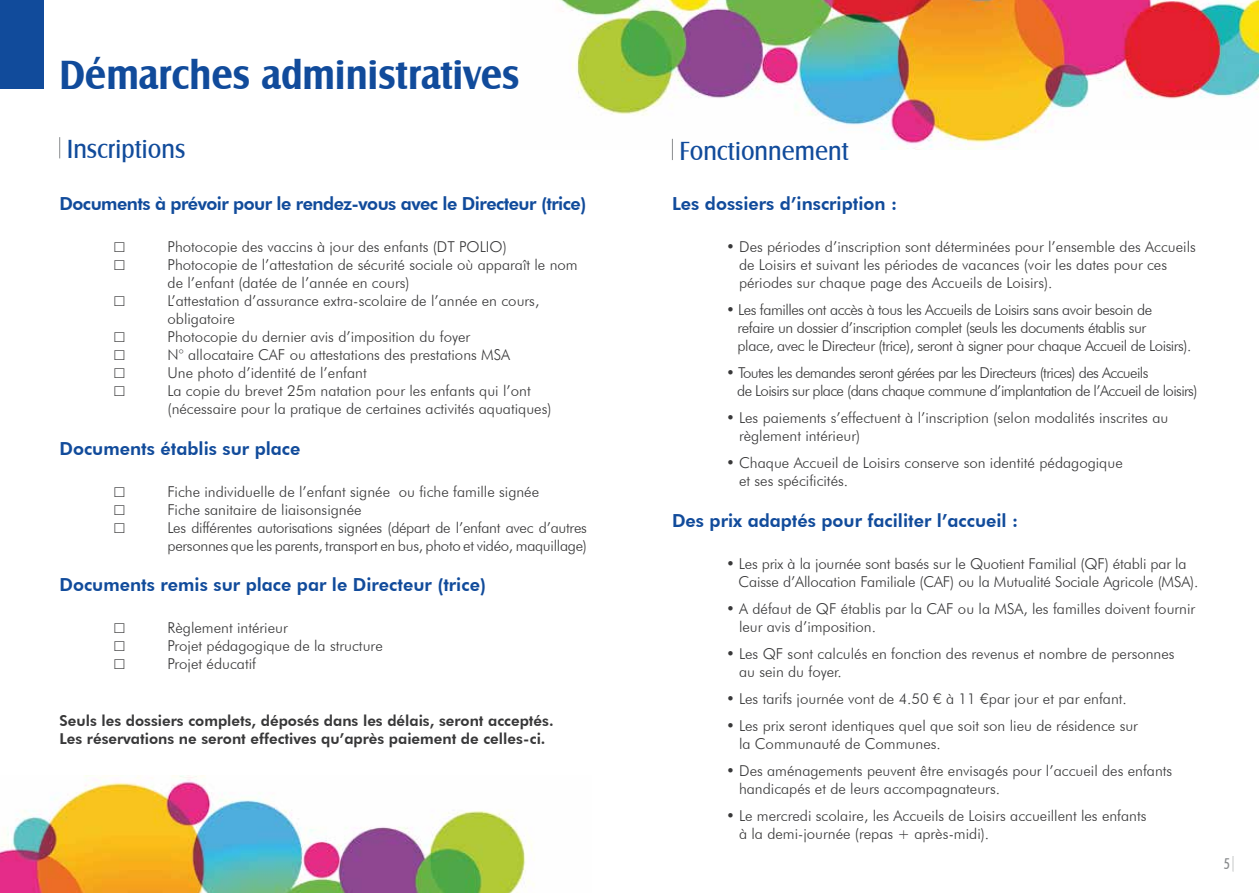
<style>
.page{position:relative;width:1259px;height:893px;background:#fff}
.page>*{position:absolute;margin:0;border:0;box-sizing:border-box;transform-origin:0 0}
.t1{font:700 42px "Castle T";color:#114b9b;scale:.9 1}
.t2{font:27px "Castle T";color:#114b9b;scale:.9 1}
.t3{font:800 18px "Futura BT";color:#114b9b}
.t4{font:800 18px "Futura BT";letter-spacing:-.03em;color:#114b9b}
.t5{font:300 15px/18px "Futura BT";color:#383839}
.t6{font:300 15px/18px "Futura BT";letter-spacing:-.02em;color:#383839}
.t7{font:300 15px/18px "Futura BT";letter-spacing:-.03em;color:#383839}
.t8{font:300 15px/18px "Futura BT";letter-spacing:-.04em;color:#383839}
.t9{font:800 15px/18px "Futura BT";color:#383839}
.t10{font:500 condensed 15px "Futura BT";color:#8a8c8e}
</style>
<div class="page">
<img style="left:0;top:775px;width:534px;height:118px">
<img style="left:560px;top:0;width:699px;height:150px">
<div style="left:0;top:0;width:44px;height:88px;background:#114b9b"></div>
<svg style="left:1232px;top:856px;width:1px;height:15px"></svg>
<svg style="left:59px;top:137px;width:1px;height:21px"></svg>
<svg style="left:672px;top:139px;width:1px;height:21px"></svg>
<h1 class="t1" style="left:59px;top:51px;width:512px">Démarches administratives</h1>
<h2 class="t2" style="left:67px;top:134px;width:133px">Inscriptions</h2>
<h2 class="t2" style="left:679px;top:136px;width:190px">Fonctionnement</h2>
<p class="t4" style="left:60px;top:193px;width:528px">Documents à prévoir pour le rendez-vous avec le Directeur (trice)</p>
<p class="t5" style="left:168px;top:238px;width:412px">Photocopie des vaccins à jour des enfants (DT POLIO)<br>Photocopie de l’attestation de sécurité sociale où apparaît le nom de l’enfant (datée de l’année en cours)<br>L’attestation d’assurance extra-scolaire de l’année en cours, obligatoire<br>Photocopie du dernier avis d’imposition du foyer<br>N ° allocataire CAF ou attestations des prestations MSA<br>Une photo d’identité de l’enfant<br>La copie du brevet 25m natation pour les enfants qui l’ont (nécessaire pour la pratique de certaines activités aquatiques)</p>
<p class="t3" style="left:60px;top:438px;width:242px">Documents établis sur place</p>
<p class="t6" style="left:168px;top:482px;width:421px">Fiche individuelle de l’enfant signée ou fiche famille signée<br>Fiche sanitaire de liaisonsignée<br>Les différentes autorisations signées (départ de l’enfant avec d’autres personnes que les parents, transport en bus, photo et vidéo, maquillage)</p>
<p class="t3" style="left:60px;top:574px;width:428px">Documents remis sur place par le Directeur (trice)</p>
<p class="t5" style="left:168px;top:619px;width:217px">Règlement intérieur<br>Projet pédagogique de la structure<br>Projet éducatif</p>
<p class="t9" style="left:60px;top:712px;width:495px">Seuls les dossiers complets, déposés dans les délais, seront acceptés.<br>Les réservations ne seront effectives qu’après paiement de celles-ci.</p>
<p class="t3" style="left:672px;top:193px;width:227px">Les dossiers d’inscription :</p>
<p class="t5" style="left:739px;top:238px;width:458px;text-indent:-13px">• Des périodes d’inscription sont déterminées pour l’ensemble des Accueils de Loisirs et suivant les périodes de vacances (voir les dates pour ces périodes sur chaque page des Accueils de Loisirs).</p>
<p class="t7" style="left:737px;top:301px;width:455px;text-indent:-12px">• Les familles ont accès à tous les Accueils de Loisirs sans avoir besoin de refaire un dossier d’inscription complet (seuls les documents établis sur<br>place, avec le Directeur (trice), seront à signer pour chaque Accueil de Loisirs).</p>
<p class="t8" style="left:737px;top:364px;width:462px;text-indent:-11px">• Toutes les demandes seront gérées par les Directeurs (trices) des Accueils<br>de Loisirs sur place (dans chaque commune d’implantation de l’Accueil de loisirs)</p>
<p class="t5" style="left:739px;top:409px;width:431px;text-indent:-13px">• Les paiements s’effectuent à l’inscription (selon modalités inscrites au règlement intérieur)</p>
<p class="t5" style="left:739px;top:454px;width:385px;text-indent:-13px">• Chaque Accueil de Loisirs conserve son identité pédagogique et ses spécificités.</p>
<p class="t3" style="left:672px;top:510px;width:348px">Des prix adaptés pour faciliter l’accueil :</p>
<p class="t5" style="left:738px;top:554px;width:461px;text-indent:-13px">• Les prix à la journée sont basés sur le Quotient Familial (QF) établi par la<br>Caisse d’Allocation Familiale (CAF) ou la Mutualité Sociale Agricole (MSA).</p>
<p class="t5" style="left:739px;top:599px;width:458px;text-indent:-13px">• A défaut de QF établis par la CAF ou la MSA, les familles doivent fournir leur avis d’imposition.</p>
<p class="t5" style="left:739px;top:644px;width:437px;text-indent:-13px">• Les QF sont calculés en fonction des revenus et nombre de personnes au sein du foyer.</p>
<p class="t5" style="left:726px;top:689px;width:402px">• Les tarifs journée vont de 4.50 € à 11 €par jour et par enfant.</p>
<p class="t5" style="left:739px;top:716px;width:400px;text-indent:-13px">• Les prix seront identiques quel que soit son lieu de résidence sur la Communauté de Communes.</p>
<p class="t5" style="left:739px;top:761px;width:435px;text-indent:-13px">• Des aménagements peuvent être envisagés pour l’accueil des enfants handicapés et de leurs accompagnateurs.</p>
<p class="t5" style="left:739px;top:806px;width:409px;text-indent:-13px">• Le mercredi scolaire, les Accueils de Loisirs accueillent les enfants à la demi-journée (repas + après-midi).</p>
<p class="t10" style="left:1224px;top:855px;width:7px">5</p>
</div>
